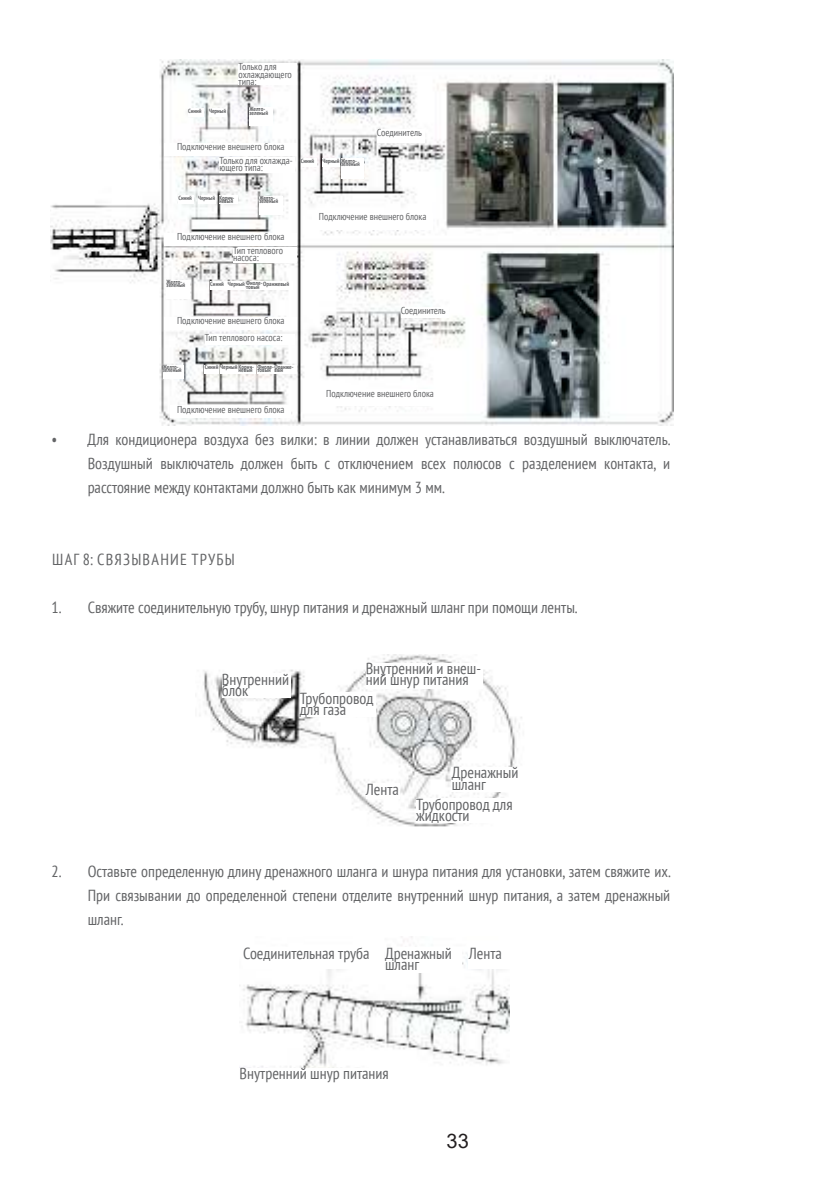
<style>
.page{position:relative;width:840px;height:1191px;background:#fff}
.page>*{position:absolute;margin:0;border:0;box-sizing:border-box;transform-origin:0 0}
.t1{font:20px "Arial";color:#231f20}
.t2{font:condensed 16px/11.2px "PT Sans";color:#636466}
.t3{font:condensed 16px "PT Sans";letter-spacing:.08em;color:#636466}
.t4{font:condensed 10px/7.2px "PT Sans";color:#636466}
.t5{font:700 condensed 6px "PT Sans";color:#636466}
</style>
<div class="page">
<img style="left:50px;top:59px;width:622px;height:366px">
<div style="left:238px;top:63px;width:59px;height:22px;background:#fff"></div>
<div style="left:178px;top:196px;width:16px;height:8px;background:#fff"></div>
<div style="left:300px;top:158px;width:16px;height:9px;background:#fff"></div>
<div style="left:188px;top:108px;width:15px;height:9px;background:#fff"></div>
<div style="left:210px;top:281px;width:16px;height:9px;background:#fff"></div>
<div style="left:205px;top:365px;width:14px;height:8px;background:#fff"></div>
<div style="left:163px;top:365px;width:20px;height:14px;background:#fff"></div>
<div style="left:166px;top:280px;width:24px;height:19px;background:#fff"></div>
<div style="left:259px;top:196px;width:24px;height:19px;background:#fff"></div>
<div style="left:341px;top:158px;width:22px;height:21px;background:#fff"></div>
<div style="left:249px;top:107px;width:24px;height:19px;background:#fff"></div>
<div style="left:220px;top:365px;width:17px;height:8px;background:#fff"></div>
<div style="left:198px;top:196px;width:17px;height:8px;background:#fff"></div>
<div style="left:322px;top:158px;width:17px;height:9px;background:#fff"></div>
<div style="left:209px;top:108px;width:17px;height:9px;background:#fff"></div>
<div style="left:228px;top:281px;width:17px;height:9px;background:#fff"></div>
<div style="left:238px;top:365px;width:18px;height:8px;background:#fff"></div>
<div style="left:219px;top:196px;width:19px;height:8px;background:#fff"></div>
<div style="left:257px;top:365px;width:17px;height:8px;background:#fff"></div>
<div style="left:246px;top:281px;width:16px;height:8px;background:#fff"></div>
<div style="left:274px;top:365px;width:23px;height:8px;background:#fff"></div>
<div style="left:263px;top:281px;width:30px;height:8px;background:#fff"></div>
<div style="left:376px;top:129px;width:48px;height:14px;background:#fff"></div>
<div style="left:400px;top:307px;width:48px;height:11px;background:#fff"></div>
<div style="left:164px;top:143px;width:133px;height:13px;background:#fff"></div>
<div style="left:164px;top:233px;width:133px;height:12px;background:#fff"></div>
<div style="left:164px;top:317px;width:133px;height:13px;background:#fff"></div>
<div style="left:170px;top:406px;width:121px;height:12px;background:#fff"></div>
<div style="left:319px;top:389px;width:121px;height:17px;background:#fff"></div>
<div style="left:312px;top:213px;width:121px;height:16px;background:#fff"></div>
<div style="left:219px;top:157px;width:75px;height:16px;background:#fff"></div>
<div style="left:233px;top:247px;width:64px;height:15px;background:#fff"></div>
<div style="left:205px;top:334px;width:89px;height:11px;background:#fff"></div>
<img style="left:199px;top:654px;width:323px;height:173px">
<div style="left:365px;top:663px;width:117px;height:25px;background:#fff"></div>
<div style="left:300px;top:693px;width:75px;height:24px;background:#fff"></div>
<div style="left:365px;top:783px;width:34px;height:15px;background:#fff"></div>
<div style="left:416px;top:798px;width:120px;height:24px;background:#fff"></div>
<div style="left:451px;top:767px;width:99px;height:24px;background:#fff"></div>
<div style="left:222px;top:673px;width:68px;height:24px;background:#fff"></div>
<img style="left:239px;top:936px;width:269px;height:132px">
<div style="left:243px;top:947px;width:127px;height:22px;background:#fff"></div>
<div style="left:385px;top:947px;width:76px;height:26px;background:#fff"></div>
<div style="left:468px;top:947px;width:51px;height:22px;background:#fff"></div>
<p class="t5" style="left:188px;top:106px;width:15px">Синий</p>
<p class="t5" style="left:209px;top:106px;width:19px">Черный</p>
<p class="t4" style="left:238px;top:63px;width:55px">Только для охлаждающего типа:</p>
<p class="t5" style="left:249px;top:105px;width:17px">Желто-</p>
<p class="t5" style="left:249px;top:108px;width:20px">зеленый</p>
<p class="t4" style="left:177px;top:143px;width:109px">Подключение внешнего блока</p>
<p class="t4" style="left:219px;top:157px;width:74px">Только для охлажда&shy;ющего типа:</p>
<p class="t5" style="left:300px;top:156px;width:15px">Синий</p>
<p class="t5" style="left:322px;top:156px;width:36px">Черный Желто-</p>
<p class="t5" style="left:341px;top:160px;width:20px">зеленый</p>
<p class="t4" style="left:376px;top:129px;width:47px">Соединитель</p>
<p class="t5" style="left:178px;top:194px;width:15px">Синий</p>
<p class="t5" style="left:198px;top:194px;width:19px">Черный</p>
<p class="t5" style="left:219px;top:194px;width:17px">Корич-</p>
<p class="t5" style="left:219px;top:197px;width:15px">невый</p>
<p class="t5" style="left:259px;top:194px;width:17px">Желто-</p>
<p class="t5" style="left:259px;top:197px;width:20px">зеленый</p>
<p class="t4" style="left:177px;top:233px;width:109px">Подключение внешнего блока</p>
<p class="t5" style="left:166px;top:278px;width:17px">Желто-</p>
<p class="t5" style="left:166px;top:281px;width:20px">зеленый</p>
<p class="t4" style="left:233px;top:246px;width:51px">Тип теплового насоса:</p>
<p class="t5" style="left:228px;top:279px;width:63px">Черный Фиоле- Оранжевый</p>
<p class="t5" style="left:210px;top:279px;width:15px">Синий</p>
<p class="t5" style="left:246px;top:282px;width:15px">товый</p>
<p class="t4" style="left:177px;top:317px;width:109px">Подключение внешнего блока</p>
<p class="t4" style="left:205px;top:333px;width:79px">Тип теплового насоса:</p>
<p class="t4" style="left:319px;top:213px;width:109px">Подключение внешнего блока</p>
<p class="t4" style="left:400px;top:306px;width:47px">Соединитель</p>
<p class="t5" style="left:257px;top:363px;width:37px">Фиоле-Оранже-</p>
<p class="t5" style="left:257px;top:366px;width:15px">товый</p>
<p class="t5" style="left:163px;top:363px;width:17px">Желто-</p>
<p class="t5" style="left:205px;top:363px;width:51px">Синий Черный Корич-</p>
<p class="t5" style="left:163px;top:366px;width:20px">зеленый</p>
<p class="t5" style="left:238px;top:366px;width:15px">невый</p>
<p class="t5" style="left:274px;top:366px;width:10px">вый</p>
<p class="t4" style="left:177px;top:405px;width:109px">Подключение внешнего блока</p>
<p class="t4" style="left:326px;top:389px;width:109px">Подключение внешнего блока</p>
<p class="t2" style="left:52px;top:436px;width:7px">ï</p>
<p class="t2" style="left:88px;top:427px;width:584px;line-height:24px;text-align:justify">Для кондиционера воздуха без вилки: в линии должен устанавливаться воздушный выключатель.<br>Воздушный выключатель должен быть с отключением всех полюсов с разделением контакта, и расстояние между контактами должно быть как минимум 3 мм.</p>
<p class="t3" style="left:52px;top:549px;width:184px">ШАГ 8: СВЯЗЫВАНИЕ ТРУБЫ</p>
<p class="t2" style="left:52px;top:604px;width:527px">1. Свяжите соединительную трубу, шнур питания и дренажный шланг при помощи ленты.</p>
<p class="t2" style="left:222px;top:673px;width:69px">Внутренний блок</p>
<p class="t2" style="left:365px;top:662px;width:117px">Внутренний и внеш&shy;ний шнур питания</p>
<p class="t2" style="left:300px;top:692px;width:75px">Трубопровод для газа</p>
<p class="t2" style="left:365px;top:783px;width:35px">Лента</p>
<p class="t2" style="left:451px;top:767px;width:68px">Дренажный шланг</p>
<p class="t2" style="left:416px;top:798px;width:98px">Трубопровод для жидкости</p>
<p class="t2" style="left:88px;top:861px;width:584px;line-height:24px;text-align:justify;text-indent:-36px">2. Оставьте определенную длину дренажного шланга и шнура питания для установки, затем свяжите их.<br>При связывании до определенной степени отделите внутренний шнур питания, а затем дренажный шланг.</p>
<p class="t2" style="left:243px;top:947px;width:210px">Соединительная труба Дренажный</p>
<p class="t2" style="left:385px;top:958px;width:36px">шланг</p>
<p class="t2" style="left:468px;top:947px;width:35px">Лента</p>
<p class="t2" style="left:239px;top:1067px;width:151px">Внутренний шнур питания</p>
<p class="t1" style="left:446px;top:1133px;width:24px">33</p>
</div>
